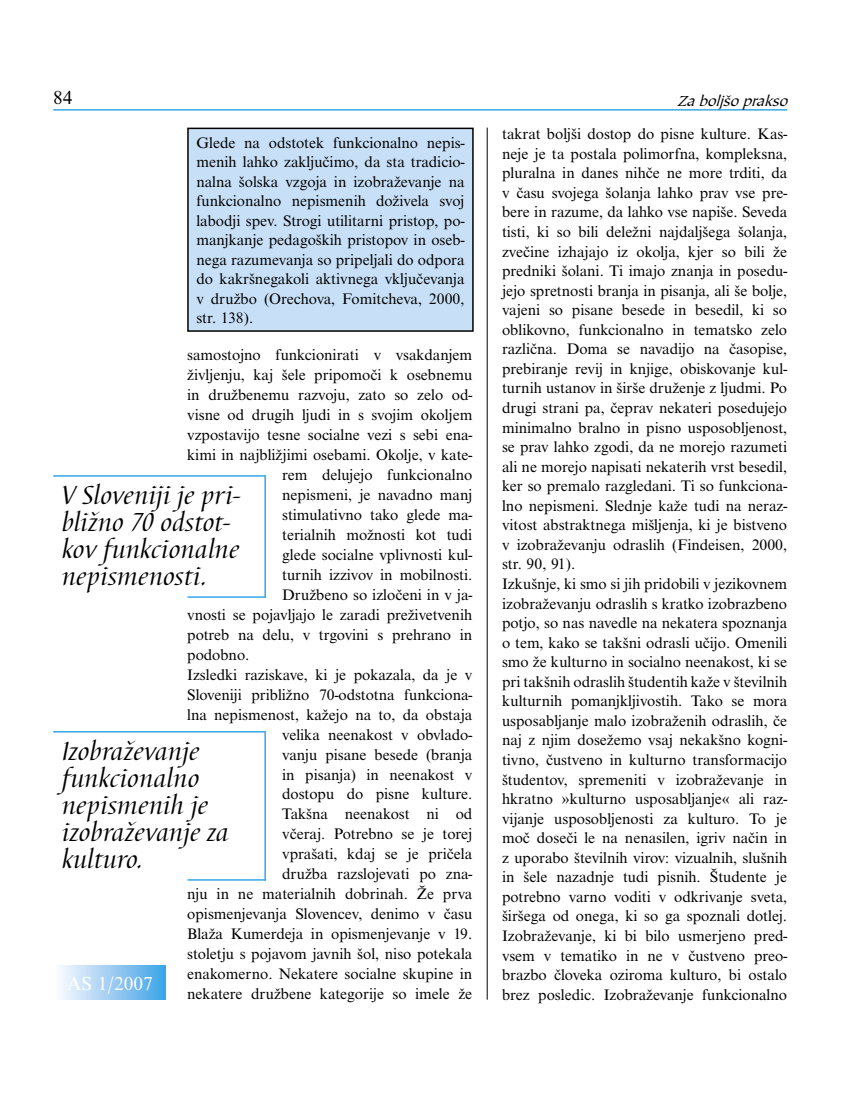
<style>
.page{position:relative;width:851px;height:1106px;background:#fff}
.page>*{position:absolute;margin:0;border:0;box-sizing:border-box;transform-origin:0 0}
.VSEB-avtor_Nimbus_Ital_11_15{font:italic 27px/27px "Barbedor TCE";color:#000}
.t1{font:19.5px "Nimbus Rom No 9 TCE";color:#fff}
.t2{font:19.5px "Nimbus Rom No 9 TCE";color:#000}
.VSEB-avtor_Nimbus_Ital_11_15-2{font:15.75px/19.5px "Nimbus Rom No 9 TCE";color:#000;text-align:justify}
.t3{font:italic 15px "Tiepolo Itc TCE";color:#000}
</style>
<div class="page">
<hr style="left:53px;top:109px;width:734px;height:2px;background:#36a7e9">
<div style="left:53px;top:965px;width:113px;height:34px;background:linear-gradient(to right,#fffdfe,#3da2e7)"></div>
<hr style="left:487px;top:128px;width:1px;height:871px;background:#000">
<div style="left:188px;top:128px;width:285px;height:203px;background:#c8e0f7"></div>
<div style="left:187px;top:128px;width:286px;height:204px;border:2px solid #000"></div>
<hr style="left:53px;top:475px;width:212px;height:1px;background:#36a7e9">
<hr style="left:264px;top:475px;width:2px;height:123px;background:#36a7e9">
<hr style="left:187px;top:596px;width:79px;height:2px;background:#36a7e9">
<hr style="left:53px;top:731px;width:212px;height:1px;background:#36a7e9">
<hr style="left:264px;top:731px;width:2px;height:149px;background:#36a7e9">
<hr style="left:187px;top:879px;width:79px;height:1px;background:#36a7e9">
<p class="t2" style="left:53px;top:86px;width:21px">84</p>
<p class="VSEB-avtor_Nimbus_Ital_11_15-2" style="left:196px;top:133px;width:269px">Glede na odstotek funkcionalno nepis&shy;menih lahko zaključimo, da sta tradicio&shy;nalna šolska vzgoja in izobraževanje na funkcionalno nepismenih doživela svoj labodji spev. Strogi utilitarni pristop, po&shy;manjkanje pedagoških pristopov in oseb&shy;nega razumevanja so pripeljali do odpora do kakršnegakoli aktivnega vključevanja v družbo (Orechova, Fomitcheva, 2000, str. 138).</p>
<p class="VSEB-avtor_Nimbus_Ital_11_15-2" style="left:187px;top:345px;width:286px">samostojno funkcionirati v vsakdanjem</p>
<p class="VSEB-avtor_Nimbus_Ital_11_15-2" style="left:187px;top:365px;width:286px">življenju, kaj šele pripomoči k osebnemu</p>
<p class="VSEB-avtor_Nimbus_Ital_11_15-2" style="left:187px;top:385px;width:286px">in družbenemu razvoju, zato so zelo od-</p>
<p class="VSEB-avtor_Nimbus_Ital_11_15-2" style="left:187px;top:405px;width:286px">visne od drugih ljudi in s svojim okoljem</p>
<p class="VSEB-avtor_Nimbus_Ital_11_15-2" style="left:187px;top:425px;width:286px">vzpostavijo tesne socialne vezi s sebi ena-</p>
<p class="VSEB-avtor_Nimbus_Ital_11_15-2" style="left:187px;top:445px;width:286px">kimi in najbližjimi osebami. Okolje, v kate-</p>
<p class="VSEB-avtor_Nimbus_Ital_11_15-2" style="left:282px;top:465px;width:191px">rem delujejo funkcionalno</p>
<p class="VSEB-avtor_Nimbus_Ital_11_15-2" style="left:282px;top:485px;width:191px">nepismeni, je navadno manj</p>
<p class="VSEB-avtor_Nimbus_Ital_11_15-2" style="left:282px;top:505px;width:191px">stimulativno tako glede ma-</p>
<p class="VSEB-avtor_Nimbus_Ital_11_15-2" style="left:282px;top:525px;width:191px">terialnih možnosti kot tudi</p>
<p class="VSEB-avtor_Nimbus_Ital_11_15-2" style="left:282px;top:545px;width:191px">glede socialne vplivnosti kul-</p>
<p class="VSEB-avtor_Nimbus_Ital_11_15-2" style="left:282px;top:565px;width:191px">turnih izzivov in mobilnosti.</p>
<p class="VSEB-avtor_Nimbus_Ital_11_15-2" style="left:282px;top:585px;width:191px">Družbeno so izločeni in v ja-</p>
<p class="VSEB-avtor_Nimbus_Ital_11_15-2" style="left:187px;top:605px;width:286px">vnosti se pojavljajo le zaradi preživetvenih</p>
<p class="VSEB-avtor_Nimbus_Ital_11_15-2" style="left:187px;top:625px;width:286px">potreb na delu, v trgovini s prehrano in</p>
<p class="VSEB-avtor_Nimbus_Ital_11_15-2" style="left:187px;top:645px;width:64px">podobno.</p>
<p class="VSEB-avtor_Nimbus_Ital_11_15-2" style="left:187px;top:664px;width:286px;line-height:20px;text-align:right">Izsledki raziskave, ki je pokazala, da je v Sloveniji približno 70-odstotna funkciona&shy;lna nepismenost, kažejo na to, da obstaja velika neenakost v obvlado-<br>vanju pisane besede (branja<br>in pisanja) in neenakost v<br>dostopu do pisne kulture.<br>Takšna neenakost ni od<br>včeraj. Potrebno se je torej<br>vprašati, kdaj se je pričela<br>družba razslojevati po zna-<br>nju in ne materialnih dobrinah. Že prva opismenjevanja Slovencev, denimo v času Blaža Kumerdeja in opismenjevanje v 19. stoletju s pojavom javnih šol, niso potekala enakomerno. Nekatere socialne skupine in nekatere družbene kategorije so imele že</p>
<p class="VSEB-avtor_Nimbus_Ital_11_15" style="left:62px;top:482px;width:181px">V Sloveniji je pri&shy;bližno 70 odstot&shy;kov funkcionalne nepismenosti.</p>
<p class="VSEB-avtor_Nimbus_Ital_11_15" style="left:62px;top:738px;width:169px">Izobraževanje funkcionalno nepismenih je izobraževanje za kulturo.</p>
<p class="t1" style="left:67px;top:972px;width:87px">AS 1/2007</p>
<p class="t3" style="left:677px;top:91px;width:116px">Zaboljšoprakso</p>
<p class="VSEB-avtor_Nimbus_Ital_11_15-2" style="left:502px;top:124px;width:286px">takrat boljši dostop do pisne kulture. Kas&shy;neje je ta postala polimorfna, kompleksna, pluralna in danes nihče ne more trditi, da v času svojega šolanja lahko prav vse pre&shy;bere in razume, da lahko vse napiše. Seveda tisti, ki so bili deležni najdaljšega šolanja, zvečine izhajajo iz okolja, kjer so bili že predniki šolani. Ti imajo znanja in posedu&shy;jejo spretnosti branja in pisanja, ali še bolje, vajeni so pisane besede in besedil, ki so oblikovno, funkcionalno in tematsko zelo različna. Doma se navadijo na časopise, prebiranje revij in knjige, obiskovanje kul&shy;turnih ustanov in širše druženje z ljudmi. Po drugi strani pa, čeprav nekateri posedujejo minimalno bralno in pisno usposobljenost, se prav lahko zgodi, da ne morejo razumeti ali ne morejo napisati nekaterih vrst besedil, ker so premalo razgledani. Ti so funkciona&shy;lno nepismeni. Slednje kaže tudi na neraz&shy;vitost abstraktnega mišljenja, ki je bistveno v izobraževanju odraslih (Findeisen, 2000, str. 90, 91).</p>
<p class="VSEB-avtor_Nimbus_Ital_11_15-2" style="left:502px;top:574px;width:286px">Izkušnje, ki smo si jih pridobili v jezikovnem izobraževanju odraslih s kratko izobrazbeno potjo, so nas navedle na nekatera spoznanja o tem, kako se takšni odrasli učijo. Omenili smo že kulturno in socialno neenakost, ki se pri takšnih odraslih študentih kaže v številnih kulturnih pomanjkljivostih. Tako se mora usposabljanje malo izobraženih odraslih, če naj z njim dosežemo vsaj nekakšno kogni&shy;tivno, čustveno in kulturno transformacijo študentov, spremeniti v izobraževanje in hkratno »kulturno usposabljanje« ali raz&shy;vijanje usposobljenosti za kulturo. To je moč doseči le na nenasilen, igriv način in z uporabo številnih virov: vizualnih, slušnih in šele nazadnje tudi pisnih. Študente je potrebno varno voditi v odkrivanje sveta, širšega od onega, ki so ga spoznali dotlej.<br>Izobraževanje, ki bi bilo usmerjeno pred&shy;vsem v tematiko in ne v čustveno preo&shy;brazbo človeka oziroma kulturo, bi ostalo brez posledic. Izobraževanje funkcionalno</p>
</div>
